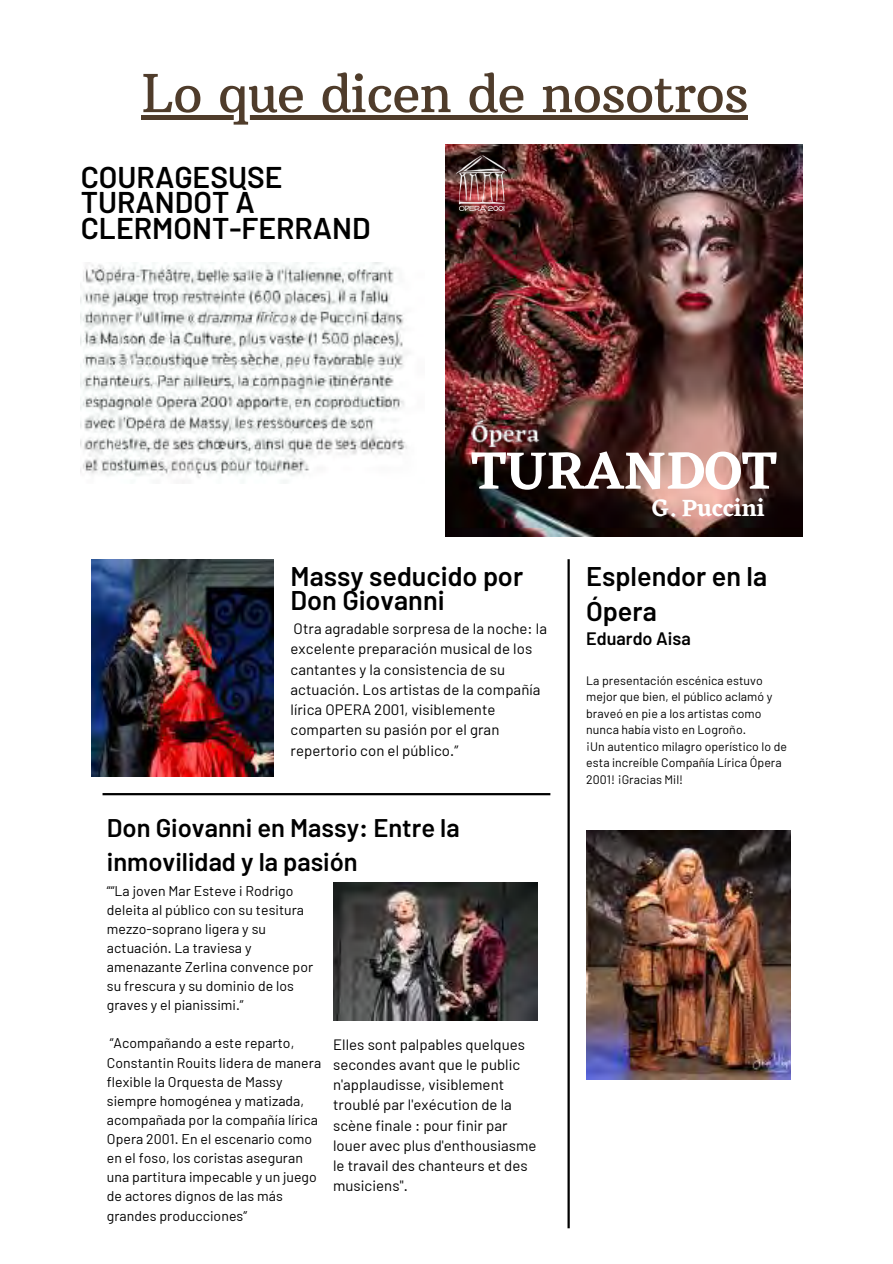
<style>
.page{position:relative;width:893px;height:1264px;background:#fff}
.page>*{position:absolute;margin:0;border:0;box-sizing:border-box;transform-origin:0 0}
.t1{font:600 54.6px "Eczar";color:#fff}
.t2{font:52.2px "Arbutus Slab";letter-spacing:-.02em;color:#4f3c2b}
.t3{font:600 30px/25.8px "Barlow";color:#000}
.t4{font:600 27px/23.5px "Barlow";color:#000}
.t5{font:600 25.5px/34.8px "Barlow";color:#000}
.t6{font:600 24.3px "Eczar";color:#fff}
.t7{font:600 18px "Barlow";color:#000}
.t8{font:15px/20.2px "Barlow";letter-spacing:.005em;color:#000}
.t9{font:14.1px/19px "Barlow";letter-spacing:.005em;color:#000}
.t10{font:12.3px/16.4px "Barlow";letter-spacing:.005em;color:#000}
</style>
<div class="page">
<img style="left:445px;top:144px;width:357px;height:392px">
<hr style="left:567px;top:559px;width:2px;height:669px;background:#000">
<hr style="left:102px;top:793px;width:448px;height:2px;background:#000">
<img style="left:92px;top:559px;width:182px;height:217px">
<img style="left:333px;top:882px;width:204px;height:138px">
<img style="left:456px;top:156px;width:50px;height:55px">
<img style="left:586px;top:830px;width:204px;height:249px">
<img style="left:81px;top:263px;width:327px;height:220px">
<div style="left:141px;top:115px;width:607px;height:5px;background:#4f3c2b"></div>
<img style="left:471px;top:414px;width:70px;height:43px">
<h2 class="t2" style="left:141px;top:61px;width:608px">Lo que dicen de nosotros</h2>
<h3 class="t3" style="left:81px;top:163px;width:291px">COURAGESUSE<br>TURANDOT À<br>CLERMONT-FERRAND</h3>
<h1 class="t1" style="left:471px;top:438px;width:307px">TURANDOT</h1>
<h3 class="t6" style="left:652px;top:493px;width:114px">G. Puccini</h3>
<h3 class="t4" style="left:290px;top:563px;width:234px">Massy seducido por<br>Don Giovanni</h3>
<p class="t8" style="left:290px;top:618px;width:258px">Otra agradable sorpresa de la noche: la excelente preparación musical de los cantantes y la consistencia de su actuación. Los artistas de la compañía lírica OPERA 2001, visiblemente comparten su pasión por el gran repertorio con el público.”</p>
<h3 class="t5" style="left:107px;top:809px;width:354px">Don Giovanni en Massy: Entre la inmovilidad y la pasión</h3>
<p class="t9" style="left:107px;top:880px;width:208px">““La joven Mar Esteve i Rodrigo deleita al público con su tesitura mezzo-soprano ligera y su actuación. La traviesa y amenazante Zerlina convence por su frescura y su dominio de los graves y el pianissimi.”</p>
<p class="t9" style="left:107px;top:1033px;width:216px">“Acompañando a este reparto,<br>Constantin Rouits lidera de manera flexible la Orquesta de Massy siempre homogénea y matizada, acompañada por la compañía lírica<br>Opera 2001. En el escenario como en el foso, los coristas aseguran una partitura impecable y un juego de actores dignos de las más grandes producciones”</p>
<p class="t8" style="left:333px;top:1033px;width:205px">Elles sont palpables quelques secondes avant que le public n'applaudisse, visiblement troublé par l'exécution de la scène finale : pour finir par louer avec plus d'enthousiasme le travail des chanteurs et des musiciens".</p>
<h3 class="t4" style="left:586px;top:558px;width:182px;line-height:34.8px">Esplendor en la<br>Ópera</h3>
<p class="t7" style="left:586px;top:626px;width:106px">Eduardo Aisa</p>
<p class="t10" style="left:586px;top:672px;width:202px">La presentación escénica estuvo mejor que bien, el público aclamó y braveó en pie a los artistas como nunca había visto en Logroño.<br>¡Un autentico milagro operístico lo de esta increíble Compañía Lírica Ópera<br>2001! ¡Gracias Mil!</p>
</div>
